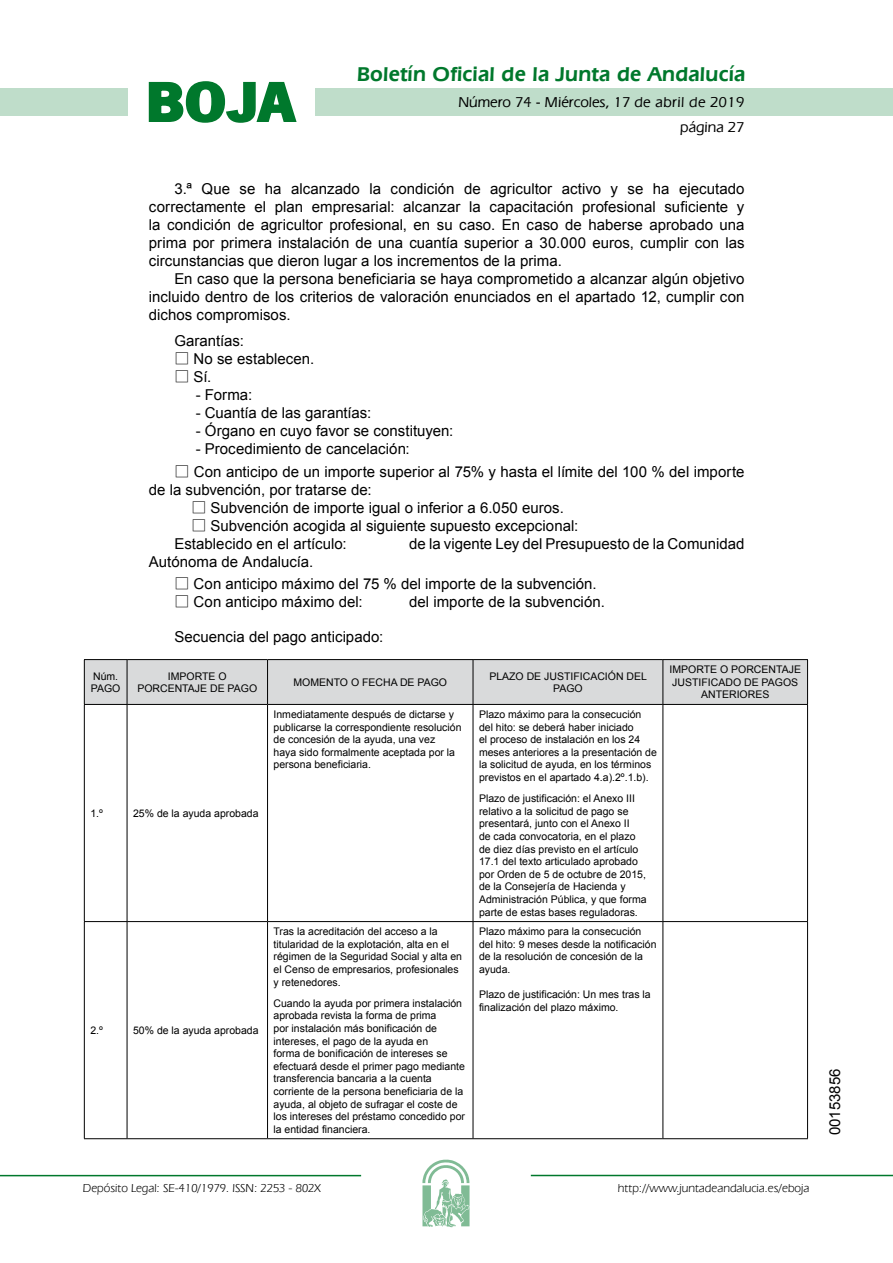
<style>
.page{position:relative;width:893px;height:1263px;background:#fff}
.page>*{position:absolute;margin:0;border:0;box-sizing:border-box;transform-origin:0 0}
.t1{font:700 57.75px "News Got T";color:#00782c;scale:1.14 1}
.t2{font:600 21px "Eras IT Cby BT";letter-spacing:.01em;color:#00782c}
.t3{font:15px/18px "Arial";color:#000;text-align:justify}
.t4{font:500 15px/24.5px "Eras IT Cby BT";color:#000;text-align:right}
.t5{font:12px "Eras IT Cby BT";color:#000}
.t6{font:10.5px/12.6px "Arial";color:#000}
.s1{font-family:"Koz Go Pro"}
</style>
<div class="page">
<div style="left:315px;top:88px;width:577px;height:28px;background:#bfddca"></div>
<div style="left:0;top:88px;width:128px;height:28px;background:#bfddca"></div>
<hr style="left:0;top:1175px;width:361px;height:1px;background:#00782c">
<svg style="left:422px;top:1159px;width:47px;height:68px"></svg>
<hr style="left:531px;top:1175px;width:361px;height:1px;background:#00782c">
<svg style="left:148px;top:81px;width:149px;height:42px"></svg>
<div style="left:85px;top:660px;width:722px;height:44px;background:#d9dadb"></div>
<hr style="left:84px;top:659px;width:43px;height:1px;background:#000">
<hr style="left:84px;top:660px;width:1px;height:44px;background:#000">
<hr style="left:127px;top:659px;width:140px;height:1px;background:#000">
<hr style="left:127px;top:660px;width:1px;height:44px;background:#000">
<hr style="left:267px;top:659px;width:206px;height:1px;background:#000">
<hr style="left:267px;top:660px;width:1px;height:44px;background:#000">
<hr style="left:473px;top:659px;width:190px;height:1px;background:#000">
<hr style="left:472px;top:660px;width:1px;height:44px;background:#000">
<hr style="left:663px;top:659px;width:144px;height:1px;background:#000">
<hr style="left:662px;top:660px;width:1px;height:44px;background:#000">
<hr style="left:807px;top:660px;width:1px;height:44px;background:#000">
<hr style="left:84px;top:704px;width:43px;height:1px;background:#000">
<hr style="left:84px;top:705px;width:1px;height:216px;background:#000">
<hr style="left:127px;top:704px;width:140px;height:1px;background:#000">
<hr style="left:127px;top:705px;width:1px;height:216px;background:#000">
<hr style="left:267px;top:704px;width:206px;height:1px;background:#000">
<hr style="left:267px;top:705px;width:1px;height:216px;background:#000">
<hr style="left:473px;top:704px;width:190px;height:1px;background:#000">
<hr style="left:472px;top:705px;width:1px;height:216px;background:#000">
<hr style="left:663px;top:704px;width:144px;height:1px;background:#000">
<hr style="left:662px;top:705px;width:1px;height:216px;background:#000">
<hr style="left:807px;top:705px;width:1px;height:216px;background:#000">
<hr style="left:84px;top:921px;width:43px;height:1px;background:#000">
<hr style="left:84px;top:922px;width:1px;height:216px;background:#000">
<hr style="left:127px;top:921px;width:140px;height:1px;background:#000">
<hr style="left:127px;top:922px;width:1px;height:216px;background:#000">
<hr style="left:267px;top:921px;width:206px;height:1px;background:#000">
<hr style="left:267px;top:922px;width:1px;height:216px;background:#000">
<hr style="left:473px;top:921px;width:190px;height:1px;background:#000">
<hr style="left:472px;top:922px;width:1px;height:216px;background:#000">
<hr style="left:663px;top:921px;width:144px;height:1px;background:#000">
<hr style="left:662px;top:922px;width:1px;height:216px;background:#000">
<hr style="left:807px;top:922px;width:1px;height:216px;background:#000">
<hr style="left:84px;top:1138px;width:43px;height:1px;background:#000">
<hr style="left:127px;top:1138px;width:140px;height:1px;background:#000">
<hr style="left:267px;top:1138px;width:206px;height:1px;background:#000">
<hr style="left:473px;top:1138px;width:190px;height:1px;background:#000">
<hr style="left:663px;top:1138px;width:144px;height:1px;background:#000">
<h1 class="t1" style="left:145px;top:68px;width:133px">BOJA</h1>
<h2 class="t2" style="left:357px;top:62px;width:390px">Boletín Oficial de la Junta de Andalucía</h2>
<h3 class="t4" style="left:458px;top:90px;width:287px">Número 74 - Miércoles, 17 de abril de 2019 página 27</h3>
<p class="t3" style="left:149px;top:180px;width:597px;text-indent:26px">3.ª Que se ha alcanzado la condición de agricultor activo y se ha ejecutado correctamente el plan empresarial: alcanzar la capacitación profesional suficiente y la condición de agricultor profesional, en su caso. En caso de haberse aprobado una prima por primera instalación de una cuantía superior a 30.000 euros, cumplir con las circunstancias que dieron lugar a los incrementos de la prima.</p>
<h3 class="t3" style="left:149px;top:270px;width:597px;text-indent:26px">En caso que la persona beneficiaria se haya comprometido a alcanzar algún objetivo incluido dentro de los criterios de valoración enunciados en el apartado 12, cumplir con dichos compromisos.</h3>
<h3 class="t3" style="left:174px;top:332px;width:71px">Garantías:</h3>
<h3 class="t3" style="left:174px;top:350px;width:141px"><span class="s1">□</span> No se establecen.</h3>
<h3 class="t3" style="left:174px;top:368px;width:38px"><span class="s1">□</span> Sí.</h3>
<h3 class="t3" style="left:196px;top:386px;width:58px">- Forma:</h3>
<h3 class="t3" style="left:196px;top:404px;width:177px">- Cuantía de las garantías:</h3>
<h3 class="t3" style="left:196px;top:422px;width:259px">- Órgano en cuyo favor se constituyen:</h3>
<h3 class="t3" style="left:196px;top:440px;width:215px">- Procedimiento de cancelación:</h3>
<h3 class="t3" style="left:149px;top:463px;width:597px;text-indent:26px"><span class="s1">□</span> Con anticipo de un importe superior al 75% y hasta el límite del 100 % del importe de la subvención, por tratarse de:</h3>
<h3 class="t3" style="left:191px;top:499px;width:374px"><span class="s1">□</span> Subvención de importe igual o inferior a 6.050 euros.</h3>
<h3 class="t3" style="left:174px;top:517px;width:405px;text-indent:17px"><span class="s1">□</span> Subvención acogida al siguiente supuesto excepcional:<br>Establecido en el artículo:</h3>
<h3 class="t3" style="left:409px;top:535px;width:337px">de la vigente Ley del Presupuesto de la Comunidad</h3>
<h3 class="t3" style="left:149px;top:553px;width:166px">Autónoma de Andalucía.</h3>
<h3 class="t3" style="left:174px;top:575px;width:423px"><span class="s1">□</span> Con anticipo máximo del 75 % del importe de la subvención.</h3>
<h3 class="t3" style="left:174px;top:593px;width:190px"><span class="s1">□</span> Con anticipo máximo del:</h3>
<h3 class="t3" style="left:409px;top:593px;width:197px">del importe de la subvención.</h3>
<h3 class="t3" style="left:174px;top:628px;width:210px">Secuencia del pago anticipado:</h3>
<p class="t6" style="left:91px;top:670px;width:31px">Núm.<br>PAGO</p>
<p class="t6" style="left:137px;top:670px;width:121px;text-align:center">IMPORTE O<br>PORCENTAJE DE PAGO</p>
<p class="t6" style="left:293px;top:676px;width:155px">MOMENTO O FECHA DE PAGO</p>
<p class="t6" style="left:489px;top:670px;width:159px;text-align:center">PLAZO DE JUSTIFICACIÓN DEL<br>PAGO</p>
<p class="t6" style="left:669px;top:663px;width:133px;text-align:center">IMPORTE O PORCENTAJE<br>JUSTIFICADO DE PAGOS<br>ANTERIORES</p>
<p class="t6" style="left:90px;top:807px;width:14px">1.º</p>
<p class="t6" style="left:133px;top:807px;width:127px">25% de la ayuda aprobada</p>
<p class="t6" style="left:90px;top:1024px;width:14px">2.º</p>
<p class="t6" style="left:133px;top:1024px;width:127px">50% de la ayuda aprobada</p>
<p class="t6" style="left:273px;top:708px;width:189px">Inmediatamente después de dictarse y publicarse la correspondiente resolución de concesión de la ayuda, una vez<br>haya sido formalmente aceptada por la persona beneficiaria.</p>
<p class="t6" style="left:479px;top:708px;width:179px">Plazo máximo para la consecución del hito: se deberá haber iniciado<br>el proceso de instalación en los 24 meses anteriores a la presentación de la solicitud de ayuda, en los términos previstos en el apartado 4.a).2º.1.b).</p>
<p class="t6" style="left:479px;top:792px;width:169px">Plazo de justificación: el Anexo III relativo a la solicitud de pago se presentará, junto con el Anexo II<br>de cada convocatoria, en el plazo de diez días previsto en el artículo 17.1 del texto articulado aprobado por Orden de 5 de octubre de 2015, de la Consejería de Hacienda y Administración Pública, y que forma parte de estas bases reguladoras.</p>
<p class="t6" style="left:273px;top:925px;width:190px">Tras la acreditación del acceso a la titularidad de la explotación, alta en el régimen de la Seguridad Social y alta en el Censo de empresarios, profesionales y retenedores.</p>
<p class="t6" style="left:273px;top:997px;width:193px">Cuando la ayuda por primera instalación aprobada revista la forma de prima<br>por instalación más bonificación de intereses, el pago de la ayuda en<br>forma de bonificación de intereses se efectuará desde el primer pago mediante transferencia bancaria a la cuenta corriente de la persona beneficiaria de la ayuda, al objeto de sufragar el coste de los intereses del préstamo concedido por la entidad financiera.</p>
<p class="t6" style="left:479px;top:925px;width:179px">Plazo máximo para la consecución del hito: 9 meses desde la notificación de la resolución de concesión de la ayuda.</p>
<p class="t6" style="left:479px;top:989px;width:173px">Plazo de justificación: Un mes tras la finalización del plazo máximo.</p>
<p class="t5" style="left:83px;top:1181px;width:239px">Depósito Legal: SE-410/1979. ISSN: 2253 - 802X</p>
<p class="t5" style="left:618px;top:1181px;width:193px">http://www.juntadeandalucia.es/eboja</p>
<h3 class="t3" style="left:826px;top:1135px;width:68px;rotate:-90deg">00153856</h3>
</div>
